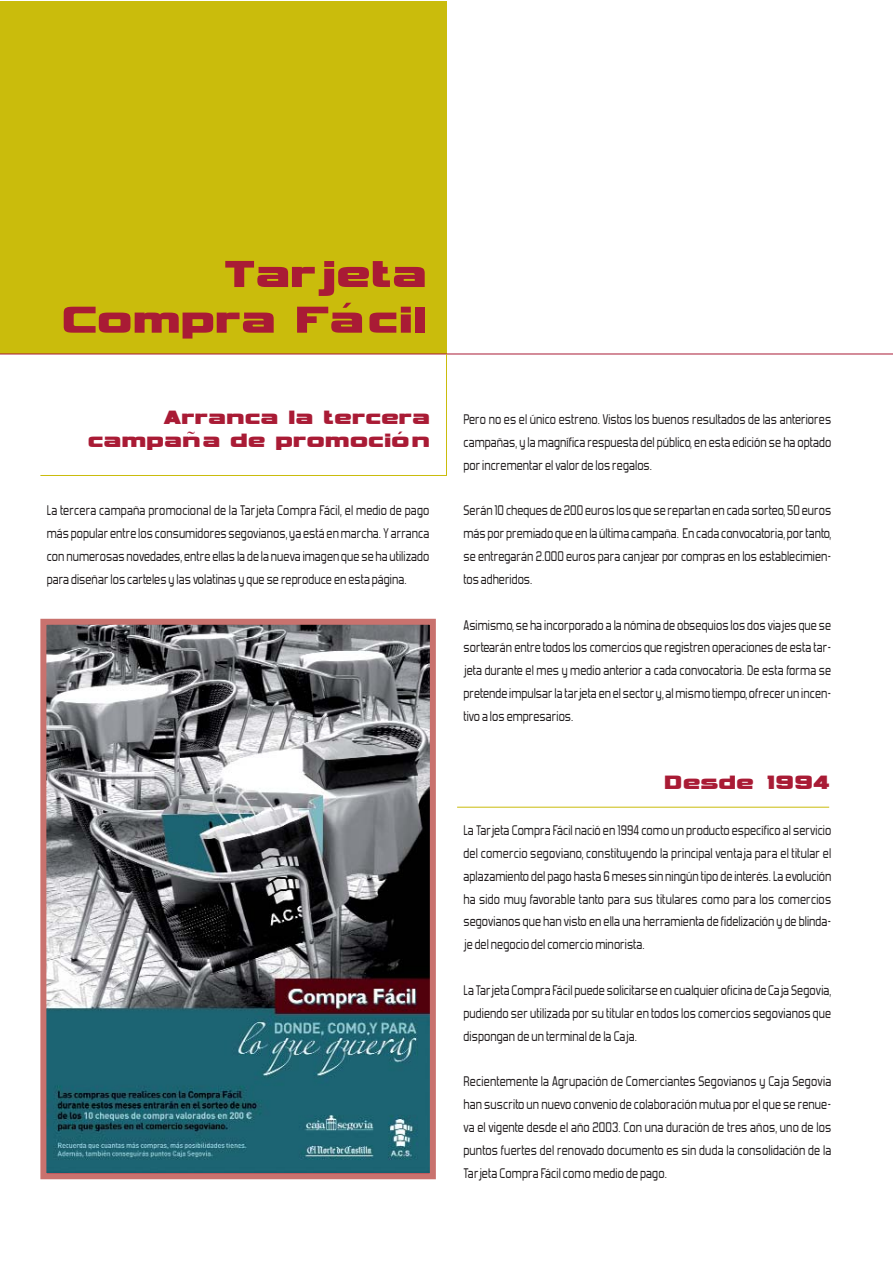
<style>
.page{position:relative;width:893px;height:1263px;background:#fff}
.page>*{position:absolute;margin:0;border:0;box-sizing:border-box;transform-origin:0 0}
.t1{font:52.5px/45.6px "Vipnagorgialla";letter-spacing:.035em;color:#a91b35;text-align:right}
.t2{font:27px/22.8px "Vipnagorgialla";letter-spacing:.035em;color:#a91b35;text-align:right}
.t3{font:16.5px/22.8px "Forgotten Futurist";letter-spacing:.005em;color:#231f20;text-align:justify;scale:.9 1}
</style>
<div class="page">
<div style="left:0;top:1px;width:447px;height:353px;background:#cabc0c"></div>
<img style="left:47px;top:626px;width:382px;height:546px">
<div style="left:40px;top:619px;width:396px;height:560px;border:6px solid #c9726e"></div>
<hr style="left:0;top:354px;width:893px;height:1px;background:#a91b35">
<hr style="left:40px;top:475px;width:406px;height:1px;background:#cabc0c">
<hr style="left:457px;top:807px;width:372px;height:1px;background:#cabc0c">
<hr style="left:446px;top:354px;width:1px;height:122px;background:#cabc0c">
<h1 class="t1" style="left:62px;top:246px;width:365px">Tarjeta<br>Compra Fácil</h1>
<h2 class="t2" style="left:88px;top:403px;width:343px">Arranca la tercera campaña de promoción</h2>
<p class="t3" style="left:47px;top:498px;width:427px">La tercera campaña promocional de la Tarjeta Compra Fácil, el medio de pago más popular entre los consumidores segovianos, ya está en marcha. Y arranca con numerosas novedades, entre ellas la de la nueva imagen que se ha utilizado para diseñar los carteles y las volatinas y que se reproduce en esta página.</p>
<p class="t3" style="left:463px;top:407px;width:410px">Pero no es el único estreno. Vistos los buenos resultados de las anteriores campañas, y la magnífica respuesta del público, en esta edición se ha optado por incrementar el valor de los regalos.</p>
<p class="t3" style="left:463px;top:498px;width:410px">Serán 10 cheques de 200 euros los que se repartan en cada sorteo, 50 euros más por premiado que en la última campaña. En cada convocatoria, por tanto, se entregarán 2.000 euros para canjear por compras en los establecimien&shy;tos adheridos.</p>
<p class="t3" style="left:463px;top:612px;width:410px">Asimismo, se ha incorporado a la nómina de obsequios los dos viajes que se sortearán entre todos los comercios que registren operaciones de esta tar&shy;jeta durante el mes y medio anterior a cada convocatoria. De esta forma se pretende impulsar la tarjeta en el sector y, al mismo tiempo, ofrecer un incen&shy;tivo a los empresarios.</p>
<h2 class="t2" style="left:665px;top:769px;width:166px">Desde 1994</h2>
<p class="t3" style="left:463px;top:818px;width:410px">La Tarjeta Compra Fácil nació en 1994 como un producto específico al servicio del comercio segoviano, constituyendo la principal ventaja para el titular el aplazamiento del pago hasta 6 meses sin ningún tipo de interés. La evolución ha sido muy favorable tanto para sus titulares como para los comercios segovianos que han visto en ella una herramienta de fidelización y de blinda&shy;je del negocio del comercio minorista.</p>
<p class="t3" style="left:463px;top:978px;width:410px">La Tarjeta Compra Fácil puede solicitarse en cualquier oficina de Caja Segovia, pudiendo ser utilizada por su titular en todos los comercios segovianos que dispongan de un terminal de la Caja.</p>
<p class="t3" style="left:463px;top:1069px;width:410px">Recientemente la Agrupación de Comerciantes Segovianos y Caja Segovia han suscrito un nuevo convenio de colaboración mutua por el que se renue&shy;va el vigente desde el año 2003. Con una duración de tres años, uno de los puntos fuertes del renovado documento es sin duda la consolidación de la Tarjeta Compra Fácil como medio de pago.</p>
</div>
